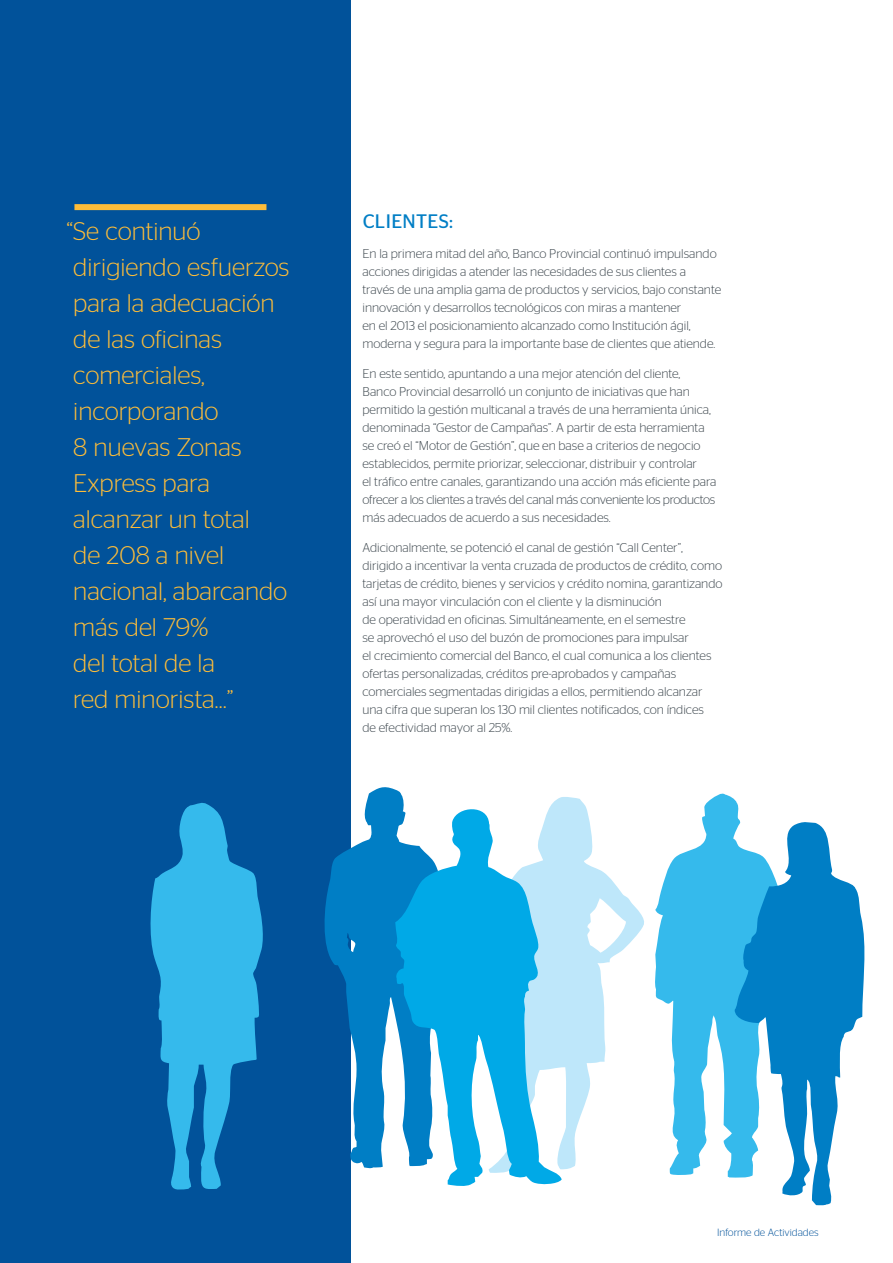
<style>
.page{position:relative;width:893px;height:1263px;background:#fff}
.page>*{position:absolute;margin:0;border:0;box-sizing:border-box;transform-origin:0 0}
.Textos_Margen{font:300 25.5px/36px "Stag Sans";color:#febd39}
.Subtítulo_2{font:19.5px "Stag Sans";letter-spacing:.02em;color:#007ec5}
.Texto_Gral{font:300 12.75px/18px "Stag Sans";color:#3d474e}
.t1{font:300 10.5px "Stag Sans";color:#01529a}
</style>
<div class="page">
<div style="left:0;top:0;width:350px;height:1263px;background:#01529a"></div>
<div style="left:74px;top:204px;width:192px;height:6px;background:#febd39"></div>
<svg style="left:655px;top:793px;width:85px;height:385px;fill:#35baec"></svg>
<svg style="left:150px;top:803px;width:113px;height:387px;fill:#35baec"></svg>
<svg style="left:324px;top:785px;width:80px;height:384px;fill:#007ec5"></svg>
<svg style="left:552px;top:797px;width:92px;height:373px"></svg>
<svg style="left:735px;top:822px;width:130px;height:384px;fill:#007ec5"></svg>
<svg style="left:395px;top:804px;width:167px;height:382px;fill:#00a9e7"></svg>
<p class="Textos_Margen" style="left:66px;top:213px;width:225px">“Se continuó dirigiendo esfuerzos para la adecuación de las oficinas comerciales, incorporando<br>8 nuevas Zonas<br>Express para alcanzar un total<br>de 208 a nivel nacional, abarcando más del 79%<br>del total de la<br>red minorista…”</p>
<p class="Subtítulo_2" style="left:363px;top:210px;width:92px">CLIENTES:</p>
<p class="Texto_Gral" style="left:362px;top:244px;width:360px">En la primera mitad del año, Banco Provincial continuó impulsando acciones dirigidas a atender las necesidades de sus clientes a través de una amplia gama de productos y servicios, bajo constante innovación y desarrollos tecnológicos con miras a mantener<br>en el 2013 el posicionamiento alcanzado como Institución ágil, moderna y segura para la importante base de clientes que atiende.</p>
<p class="Texto_Gral" style="left:362px;top:364px;width:356px">En este sentido, apuntando a una mejor atención del cliente, Banco Provincial desarrolló un conjunto de iniciativas que han permitido la gestión multicanal a través de una herramienta única, denominada “Gestor de Campañas”. A partir de esta herramienta se creó el “Motor de Gestión”, que en base a criterios de negocio establecidos, permite priorizar, seleccionar, distribuir y controlar<br>el tráfico entre canales, garantizando una acción más eficiente para ofrecer a los clientes a través del canal más conveniente los productos más adecuados de acuerdo a sus necesidades.</p>
<p class="Texto_Gral" style="left:362px;top:538px;width:361px">Adicionalmente, se potenció el canal de gestión “Call Center”, dirigido a incentivar la venta cruzada de productos de crédito, como tarjetas de crédito, bienes y servicios y crédito nomina, garantizando así una mayor vinculación con el cliente y la disminución<br>de operatividad en oficinas. Simultáneamente, en el semestre<br>se aprovechó el uso del buzón de promociones para impulsar<br>el crecimiento comercial del Banco, el cual comunica a los clientes ofertas personalizadas, créditos pre-aprobados y campañas comerciales segmentadas dirigidas a ellos, permitiendo alcanzar una cifra que superan los 130 mil clientes notificados, con índices<br>de efectividad mayor al 25%.</p>
<p class="t1" style="left:717px;top:1227px;width:103px">Informe de Actividades</p>
</div>
